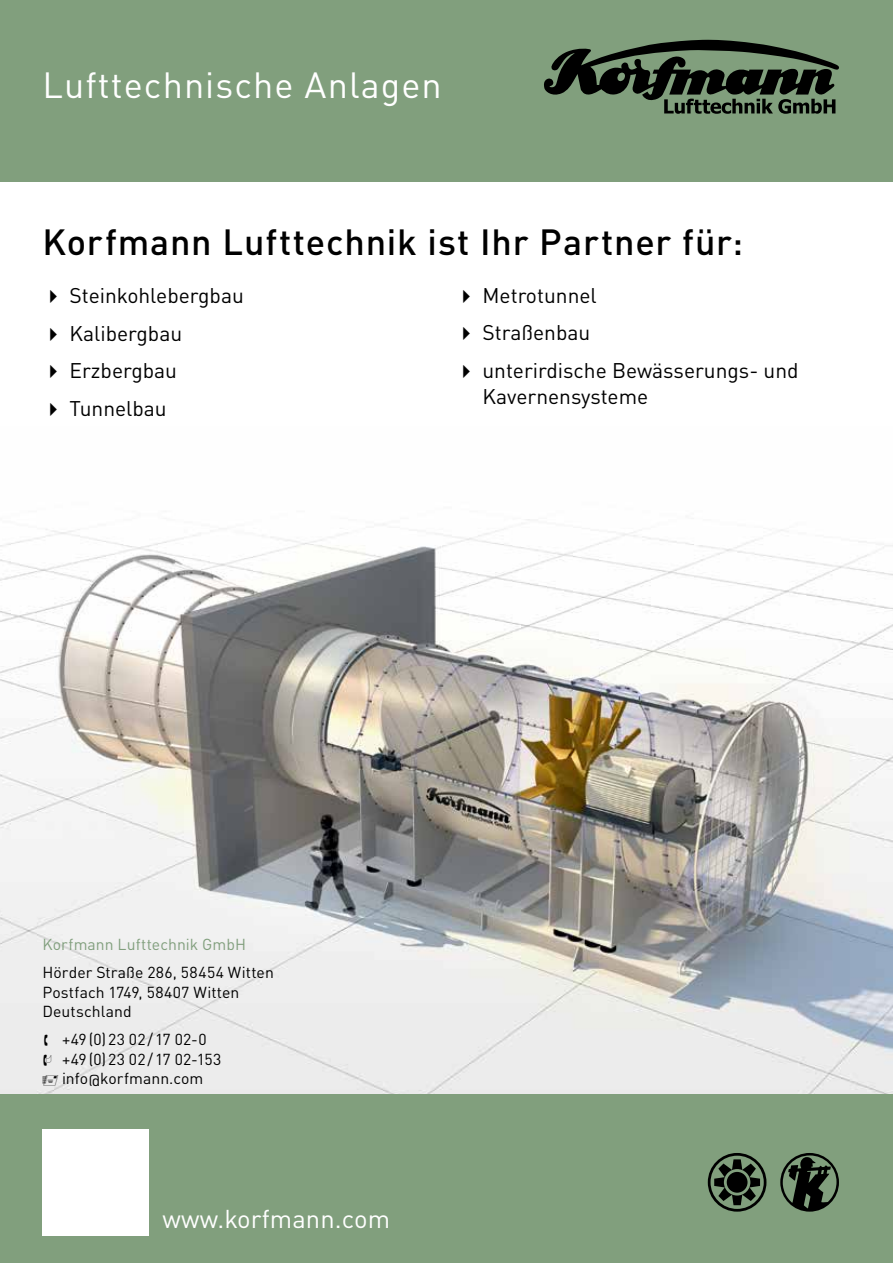
<style>
.page{position:relative;width:893px;height:1263px;background:#fff}
.page>*{position:absolute;margin:0;border:0;box-sizing:border-box;transform-origin:0 0}
.t1{font:500 36px "DIN Pro";letter-spacing:.02em;color:#000}
.t2{font:36px "DIN Pro";letter-spacing:.03em;color:#fff}
.t3{font:25.5px "DIN Pro";letter-spacing:.005em;color:#fff}
.t4{font:21px/38px "DIN Pro";color:#000}
.t5{font:15.75px/19.5px "DIN Pro";letter-spacing:.005em;color:#000}
.t6{font:15.75px "DIN Pro";letter-spacing:.005em;color:#819f7d}
</style>
<div class="page">
<img style="left:0;top:519px;width:893px;height:575px">
<div style="left:0;top:1094px;width:893px;height:169px;background:#819f7d"></div>
<svg style="left:708px;top:1153px;width:58px;height:58px"></svg>
<svg style="left:780px;top:1153px;width:59px;height:58px"></svg>
<div style="left:0;top:0;width:893px;height:182px;background:#819f7d"></div>
<svg style="left:544px;top:40px;width:295px;height:74px"></svg>
<div style="left:43px;top:1129px;width:106px;height:106px;background:#fff"></div>
<svg style="left:44px;top:1035px;width:4px;height:11px"></svg>
<svg style="left:44px;top:1054px;width:7px;height:11px"></svg>
<svg style="left:43px;top:1075px;width:15px;height:11px"></svg>
<h1 class="t2" style="left:43px;top:57px;width:401px">Lufttechnische Anlagen</h1>
<h1 class="t1" style="left:43px;top:213px;width:702px">Korfmann Lufttechnik ist Ihr Partner für:</h1>
<h3 class="t4" style="left:70px;top:274px;width:176px">Steinkohlebergbau<br>Kalibergbau<br>Erzbergbau<br>Tunnelbau</h3>
<h3 class="t4" style="left:482px;top:274px;width:318px">Metrotunnel<br>Straßenbau<br>unterirdische Bewässerungs- und</h3>
<h3 class="t4" style="left:482px;top:375px;width:167px">Kavernensysteme</h3>
<p class="t6" style="left:43px;top:932px;width:205px">Korfmann Lufttechnik GmbH</p>
<p class="t5" style="left:43px;top:961px;width:233px">Hörder Straße 286, 58454 Witten<br>Postfach 1749, 58407 Witten<br>Deutschland</p>
<p class="t5" style="left:62px;top:1028px;width:161px">+49(0)23 02/17 02-0 +49(0)23 02/17 02-153 info@korfmann.com</p>
<h2 class="t3" style="left:163px;top:1199px;width:229px">www.korfmann.com</h2>
</div>
